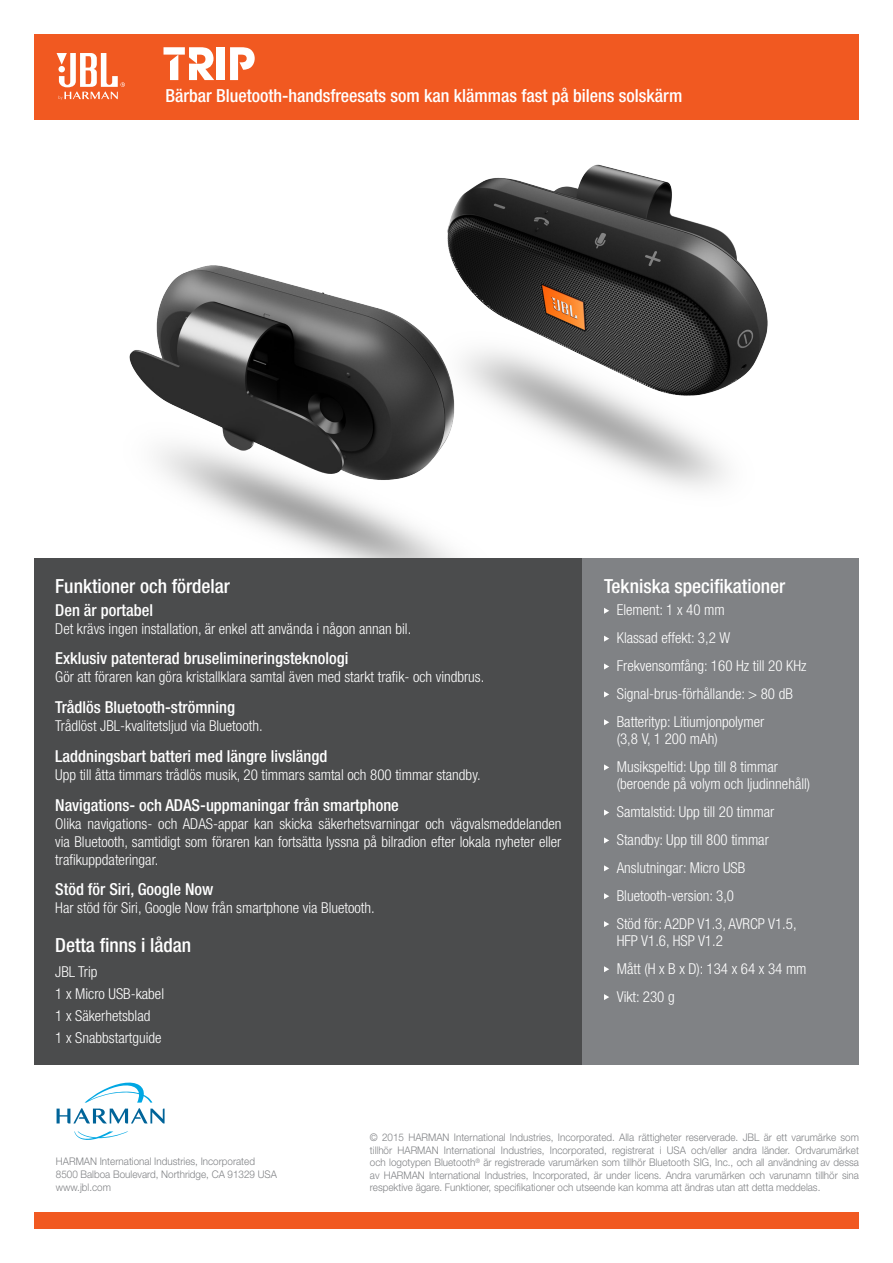
<style>
.page{position:relative;width:893px;height:1263px;background:#fff}
.page>*{position:absolute;margin:0;border:0;box-sizing:border-box;transform-origin:0 0}
.t1{font:500 condensed 19.5px "Helvetica Neue LT Pro";color:#fff}
.t2{font:500 condensed 18px "Helvetica Neue LT Pro";color:#fff}
.t3{font:500 condensed 16.5px "Helvetica Neue LT Pro";color:#fff}
.t4{font:300 condensed 15px/17.2px "Helvetica Neue LT Pro";color:#fff}
.t5{font:300 10.5px/12.6px "Helvetica Neue LT Std";color:#808285;text-align:justify;scale:.94 1}
</style>
<div class="page">
<img style="left:129px;top:265px;width:326px;height:293px">
<img style="left:405px;top:164px;width:363px;height:364px">
<div style="left:34px;top:558px;width:549px;height:506px;background:#4b4c4d"></div>
<div style="left:34px;top:1213px;width:825px;height:16px;background:#f15921"></div>
<div style="left:34px;top:34px;width:825px;height:85px;background:#f15921"></div>
<div style="left:583px;top:558px;width:276px;height:506px;background:#808285"></div>
<svg style="left:604px;top:608px;width:5px;height:6px"></svg>
<svg style="left:604px;top:636px;width:5px;height:6px"></svg>
<svg style="left:604px;top:663px;width:5px;height:6px"></svg>
<svg style="left:604px;top:691px;width:5px;height:6px"></svg>
<svg style="left:604px;top:719px;width:5px;height:6px"></svg>
<svg style="left:604px;top:764px;width:5px;height:6px"></svg>
<svg style="left:604px;top:809px;width:5px;height:6px"></svg>
<svg style="left:604px;top:837px;width:5px;height:6px"></svg>
<svg style="left:604px;top:865px;width:5px;height:6px"></svg>
<svg style="left:604px;top:893px;width:5px;height:6px"></svg>
<svg style="left:604px;top:921px;width:5px;height:6px"></svg>
<svg style="left:604px;top:966px;width:5px;height:6px"></svg>
<svg style="left:604px;top:994px;width:5px;height:6px"></svg>
<svg style="left:230px;top:47px;width:25px;height:33px"></svg>
<div style="left:217px;top:47px;width:8px;height:33px;background:#fff"></div>
<svg style="left:163px;top:47px;width:51px;height:33px"></svg>
<svg style="left:85px;top:1082px;width:67px;height:20px"></svg>
<svg style="left:74px;top:1131px;width:54px;height:9px"></svg>
<svg style="left:57px;top:1108px;width:108px;height:15px"></svg>
<svg style="left:57px;top:53px;width:68px;height:47px"></svg>
<p class="t2" style="left:165px;top:84px;width:518px">Bärbar Bluetooth-handsfreesats som kan klämmas fast på bilens solskärm</p>
<p class="t1" style="left:55px;top:575px;width:176px">Funktioner och fördelar</p>
<p class="t3" style="left:55px;top:600px;width:99px">Den är portabel</p>
<p class="t4" style="left:55px;top:619px;width:357px">Det krävs ingen installation, är enkel att använda i någon annan bil.</p>
<p class="t3" style="left:55px;top:649px;width:295px">Exklusiv patenterad bruselimineringsteknologi</p>
<p class="t4" style="left:55px;top:668px;width:431px">Gör att föraren kan göra kristallklara samtal även med starkt trafik- och vindbrus.</p>
<p class="t3" style="left:55px;top:697px;width:181px">Trådlös Bluetooth-strömning</p>
<p class="t4" style="left:55px;top:717px;width:209px">Trådlöst JBL-kvalitetsljud via Bluetooth.</p>
<p class="t3" style="left:55px;top:746px;width:274px">Laddningsbart batteri med längre livslängd</p>
<p class="t4" style="left:55px;top:766px;width:427px">Upp till åtta timmars trådlös musik, 20 timmars samtal och 800 timmar standby.</p>
<p class="t3" style="left:55px;top:795px;width:345px">Navigations- och ADAS-uppmaningar från smartphone</p>
<p class="t4" style="left:55px;top:814px;width:508px;line-height:18px;text-align:justify">Olika navigations- och ADAS-appar kan skicka säkerhetsvarningar och vägvalsmeddelanden via Bluetooth, samtidigt som föraren kan fortsätta lyssna på bilradion efter lokala nyheter eller trafikuppdateringar.</p>
<p class="t3" style="left:55px;top:880px;width:160px">Stöd för Siri, Google Now</p>
<p class="t4" style="left:55px;top:899px;width:321px">Har stöd för Siri, Google Now från smartphone via Bluetooth.</p>
<p class="t1" style="left:55px;top:933px;width:138px">Detta finns i lådan</p>
<p class="t4" style="left:55px;top:962px;width:44px">JBL Trip</p>
<p class="t4" style="left:55px;top:985px;width:110px">1 x Micro USB-kabel</p>
<p class="t4" style="left:55px;top:1007px;width:97px">1 x Säkerhetsblad</p>
<p class="t4" style="left:55px;top:1029px;width:108px">1 x Snabbstartguide</p>
<p class="t1" style="left:604px;top:575px;width:183px">Tekniska specifikationer</p>
<p class="t4" style="left:617px;top:601px;width:109px">Element: 1 x 40 mm</p>
<p class="t4" style="left:617px;top:629px;width:115px">Klassad effekt: 3,2 W</p>
<p class="t4" style="left:617px;top:657px;width:191px">Frekvensomfång: 160 Hz till 20 KHz</p>
<p class="t4" style="left:617px;top:685px;width:178px">Signal-brus-förhållande: &gt; 80 dB</p>
<p class="t4" style="left:617px;top:713px;width:149px">Batterityp: Litiumjonpolymer (3,8 V, 1 200 mAh)</p>
<p class="t4" style="left:617px;top:758px;width:195px">Musikspeltid: Upp till 8 timmar (beroende på volym och ljudinnehåll)</p>
<p class="t4" style="left:617px;top:803px;width:159px">Samtalstid: Upp till 20 timmar</p>
<p class="t4" style="left:617px;top:831px;width:154px">Standby: Upp till 800 timmar</p>
<p class="t4" style="left:617px;top:859px;width:130px">Anslutningar: Micro USB</p>
<p class="t4" style="left:617px;top:887px;width:119px">Bluetooth-version: 3,0</p>
<p class="t4" style="left:617px;top:915px;width:181px">Stöd för: A2DP V1.3, AVRCP V1.5,<br>HFP V1.6, HSP V1.2</p>
<p class="t4" style="left:617px;top:960px;width:191px">Mått (H x B x D): 134 x 64 x 34 mm</p>
<p class="t4" style="left:617px;top:988px;width:59px">Vikt: 230 g</p>
<p class="t5" style="left:56px;top:1155px;width:213px">HARMAN International Industries, Incorporated</p>
<p class="t5" style="left:56px;top:1168px;width:237px">8500 Balboa Boulevard, Northridge, CA 91329 USA</p>
<p class="t5" style="left:56px;top:1180px;width:60px">www.jbl.com</p>
<p class="t5" style="left:370px;top:1131px;width:522px">© 2015 HARMAN International Industries, Incorporated. Alla rättigheter reserverade. JBL är ett varumärke som tillhör HARMAN International Industries, Incorporated, registrerat i USA och/eller andra länder. Ordvarumärket och logotypen Bluetooth<sup>®</sup> är registrerade varumärken som tillhör Bluetooth SIG, Inc., och all användning av dessa av HARMAN International Industries, Incorporated, är under licens. Andra varumärken och varunamn tillhör sina respektive ägare. Funktioner, specifikationer och utseende kan komma att ändras utan att detta meddelas.</p>
</div>
